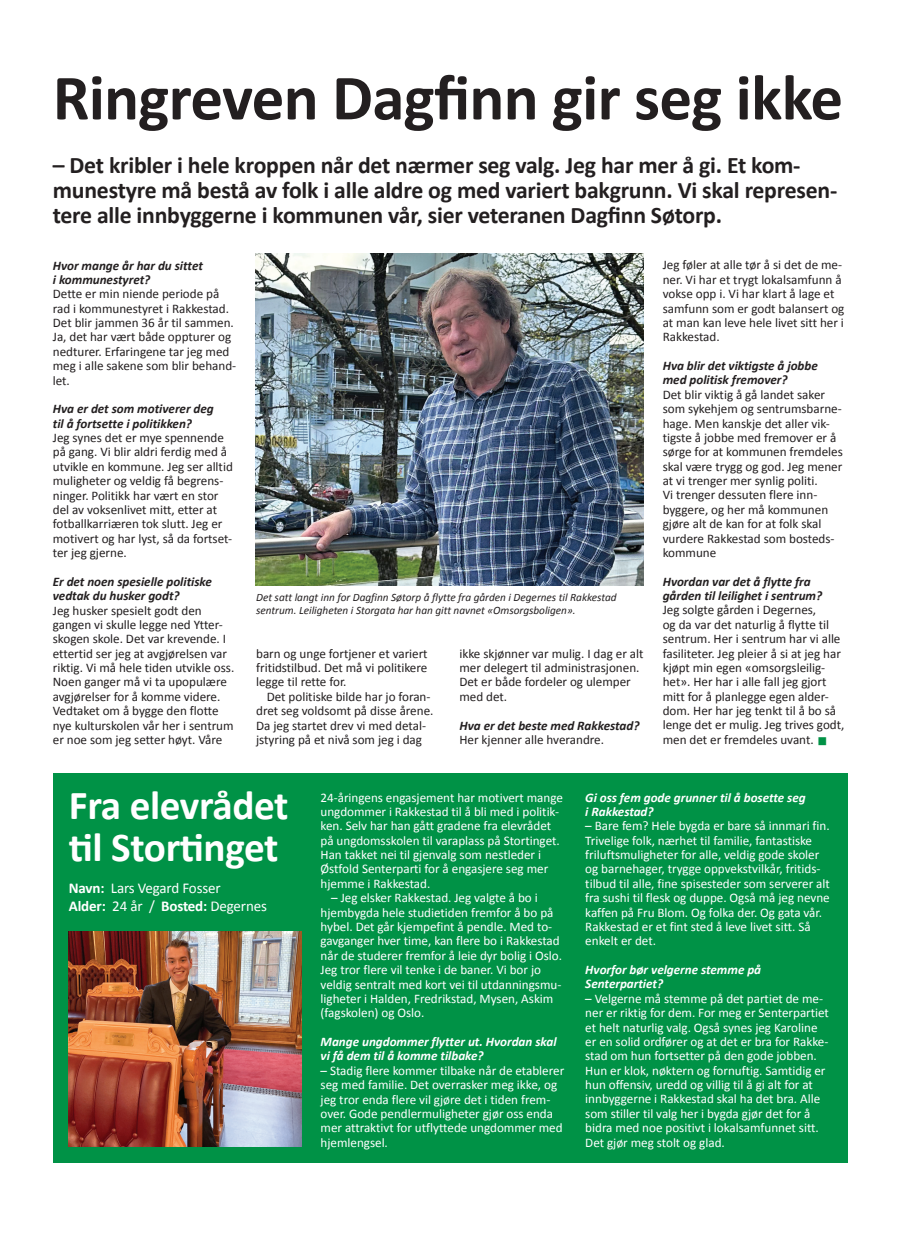
<style>
.page{position:relative;width:900px;height:1240px;background:#fff}
.page>*{position:absolute;margin:0;border:0;box-sizing:border-box;transform-origin:0 0}
.t1{font:700 65px "Calibri";letter-spacing:-.01em;color:#231f20}
.t2{font:700 41.25px/42.5px "Calibri";letter-spacing:-.01em;color:#fff}
.t3{font:33.75px "Calibri";color:#009246}
.t4{font:700 23.75px/25px "Calibri";letter-spacing:-.01em;color:#231f20}
.t5{font:15px/17.5px "Calibri";letter-spacing:-.01em;color:#fff}
.t6{font:13.12px/14.4px "Calibri";color:#231f20}
.t7{font:13.12px/14.4px "Calibri";color:#fff}
.t8{font:italic 700 13.12px/14.4px "Calibri";color:#231f20}
.t9{font:italic 700 13.12px/14.4px "Calibri";color:#fff}
.t10{font:italic 11.25px/12.5px "Calibri";color:#231f20}
.s1{font-weight:700}
</style>
<div class="page">
<img style="left:256px;top:254px;width:387px;height:332px">
<div style="left:53px;top:773px;width:794px;height:389px;background:#009246"></div>
<img style="left:69px;top:931px;width:232px;height:215px">
<h1 class="t1" style="left:53px;top:56px;width:791px">Ringreven Dagfinn gir seg ikke</h1>
<h3 class="t4" style="left:53px;top:153px;width:785px">– Det kribler i hele kroppen når det nærmer seg valg. Jeg har mer å gi. Et kom&shy;munestyre må bestå av folk i alle aldre og med variert bakgrunn. Vi skal represen&shy;tere alle innbyggerne i kommunen vår, sier veteranen Dagfinn Søtorp.</h3>
<p class="t8" style="left:53px;top:258px;width:151px">Hvor mange år har du sittet i kommunestyret?</p>
<p class="t6" style="left:53px;top:287px;width:185px">Dette er min niende periode på rad i kommunestyret i Rakkestad.<br>Det blir jammen 36 år til sammen.<br>Ja, det har vært både oppturer og nedturer. Erfaringene tar jeg med meg i alle sakene som blir behand&shy;let.</p>
<p class="t8" style="left:53px;top:402px;width:162px">Hva er det som motiverer deg til å fortsette i politikken?</p>
<p class="t6" style="left:53px;top:430px;width:181px">Jeg synes det er mye spennende på gang. Vi blir aldri ferdig med å utvikle en kommune. Jeg ser alltid muligheter og veldig få begrens&shy;ninger. Politikk har vært en stor del av voksenlivet mitt, etter at fotballkarriæren tok slutt. Jeg er motivert og har lyst, så da fortset&shy;ter jeg gjerne.</p>
<p class="t8" style="left:53px;top:574px;width:160px">Er det noen spesielle politiske vedtak du husker godt?</p>
<p class="t6" style="left:53px;top:603px;width:183px">Jeg husker spesielt godt den gangen vi skulle legge ned Ytter&shy;skogen skole. Det var krevende. I ettertid ser jeg at avgjørelsen var riktig. Vi må hele tiden utvikle oss.<br>Noen ganger må vi ta upopulære avgjørelser for å komme videre.<br>Vedtaket om å bygge den flotte nye kulturskolen vår her i sentrum er noe som jeg setter høyt. Våre</p>
<p class="t10" style="left:256px;top:591px;width:362px">Det satt langt inn for Dagfinn Søtorp å flytte fra gården i Degernes til Rakkestad sentrum. Leiligheten i Storgata har han gitt navnet «Omsorgsboligen».</p>
<p class="t6" style="left:256px;top:646px;width:173px;text-align:justify">barn og unge fortjener et variert fritidstilbud. Det må vi politikere legge til rette for.</p>
<p class="t6" style="left:256px;top:689px;width:179px;text-indent:11px">Det politiske bilde har jo foran&shy;dret seg voldsomt på disse årene.<br>Da jeg startet drev vi med detal&shy;jstyring på et nivå som jeg i dag</p>
<p class="t6" style="left:459px;top:646px;width:185px">ikke skjønner var mulig. I dag er alt mer delegert til administrasjonen.<br>Det er både fordeler og ulemper med det.</p>
<p class="t8" style="left:459px;top:718px;width:181px">Hva er det beste med Rakkestad?</p>
<p class="t6" style="left:459px;top:732px;width:146px">Her kjenner alle hverandre.</p>
<p class="t6" style="left:662px;top:258px;width:183px">Jeg føler at alle tør å si det de me&shy;ner. Vi har et trygt lokalsamfunn å vokse opp i. Vi har klart å lage et samfunn som er godt balansert og at man kan leve hele livet sitt her i<br>Rakkestad.</p>
<p class="t8" style="left:662px;top:358px;width:157px">Hva blir det viktigste å jobbe med politisk fremover?</p>
<p class="t6" style="left:662px;top:387px;width:182px">Det blir viktig å gå landet saker som sykehjem og sentrumsbarne&shy;hage. Men kanskje det aller vik&shy;tigste å jobbe med fremover er å sørge for at kommunen fremdeles skal være trygg og god. Jeg mener at vi trenger mer synlig politi.<br>Vi trenger dessuten flere inn&shy;byggere, og her må kommunen gjøre alt de kan for at folk skal vurdere Rakkestad som bosteds&shy;kommune</p>
<p class="t8" style="left:662px;top:574px;width:161px">Hvordan var det å flytte fra gården til leilighet i sentrum?</p>
<p class="t6" style="left:662px;top:603px;width:183px">Jeg solgte gården i Degernes,<br>og da var det naturlig å flytte til sentrum. Her i sentrum har vi alle fasiliteter. Jeg pleier å si at jeg har kjøpt min egen «omsorgsleilig&shy;het». Her har i alle fall jeg gjort mitt for å planlegge egen alder&shy;dom. Her har jeg tenkt til å bo så lenge det er mulig. Jeg trives godt, men det er fremdeles uvant.</p>
<h3 class="t3" style="left:816px;top:719px;width:13px">▪</h3>
<h2 class="t2" style="left:69px;top:783px;width:221px">Fra elevrådet til Stortinget</h2>
<p class="t7" style="left:320px;top:790px;width:244px">24-åringens engasjement har motivert mange ungdommer i Rakkestad til å bli med i politik&shy;ken. Selv har han gått gradene fra elevrådet på ungdomsskolen til varaplass på Stortinget.<br>Han takket nei til gjenvalg som nestleder i Østfold Senterparti for å engasjere seg mer hjemme i Rakkestad.</p>
<p class="t7" style="left:320px;top:890px;width:243px;text-indent:11px">– Jeg elsker Rakkestad. Jeg valgte å bo i hjembygda hele studietiden fremfor å bo på hybel. Det går kjempefint å pendle. Med to&shy;gavganger hver time, kan flere bo i Rakkestad når de studerer fremfor å leie dyr bolig i Oslo.<br>Jeg tror flere vil tenke i de baner. Vi bor jo veldig sentralt med kort vei til utdanningsmu&shy;ligheter i Halden, Fredrikstad, Mysen, Askim (fagskolen) og Oslo.</p>
<p class="t9" style="left:320px;top:1034px;width:237px">Mange ungdommer flytter ut. Hvordan skal vi få dem til å komme tilbake?</p>
<p class="t7" style="left:320px;top:1063px;width:245px">– Stadig flere kommer tilbake når de etablerer seg med familie. Det overrasker meg ikke, og jeg tror enda flere vil gjøre det i tiden frem&shy;over. Gode pendlermuligheter gjør oss enda mer attraktivt for utflyttede ungdommer med hjemlengsel.</p>
<p class="t5" style="left:69px;top:879px;width:200px"><span class="s1">Navn:</span> Lars Vegard Fosser<br><span class="s1">Alder:</span> 24 år / <span class="s1">Bosted:</span> Degernes</p>
<p class="t9" style="left:585px;top:790px;width:222px">Gi oss fem gode grunner til å bosette seg i Rakkestad?</p>
<p class="t7" style="left:585px;top:818px;width:246px">– Bare fem? Hele bygda er bare så innmari fin.<br>Trivelige folk, nærhet til familie, fantastiske friluftsmuligheter for alle, veldig gode skoler og barnehager, trygge oppvekstvilkår, fritids&shy;tilbud til alle, fine spisesteder som serverer alt fra sushi til flesk og duppe. Også må jeg nevne kaffen på Fru Blom. Og folka der. Og gata vår.<br>Rakkestad er et fint sted å leve livet sitt. Så enkelt er det.</p>
<p class="t9" style="left:585px;top:962px;width:177px">Hvorfor bør velgerne stemme på<br>Senterpartiet?</p>
<p class="t7" style="left:585px;top:991px;width:245px">– Velgerne må stemme på det partiet de me&shy;ner er riktig for dem. For meg er Senterpartiet et helt naturlig valg. Også synes jeg Karoline er en solid ordfører og at det er bra for Rakke&shy;stad om hun fortsetter på den gode jobben.<br>Hun er klok, nøktern og fornuftig. Samtidig er hun offensiv, uredd og villig til å gi alt for at innbyggerne i Rakkestad skal ha det bra. Alle som stiller til valg her i bygda gjør det for å bidra med noe positivt i lokalsamfunnet sitt.<br>Det gjør meg stolt og glad.</p>
</div>
